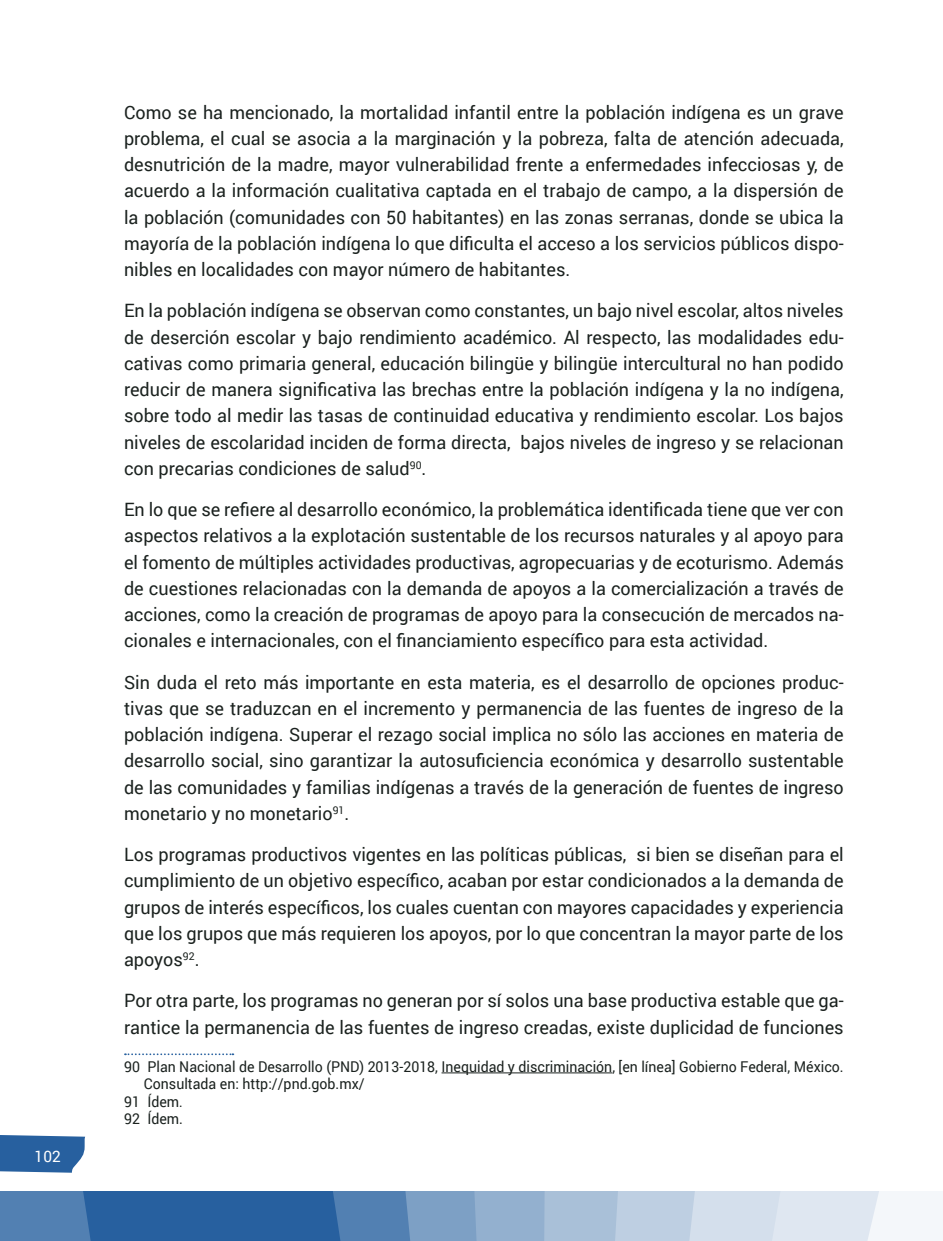
<style>
.page{position:relative;width:943px;height:1241px;background:#fff}
.page>*{position:absolute;margin:0;border:0;box-sizing:border-box;transform-origin:0 0}
.t1{font:18.38px/26.2px "Roboto";color:#1b221f;text-align:justify}
.t2{font:15.75px "Roboto";color:#fff}
.t3{font:14.88px "Roboto";color:#1b221f;scale:.95 1}
.s1{font-size:14px}
</style>
<div class="page">
<svg style="left:0;top:1191px;width:943px;height:49px;background:#83a4c8"></svg>
<svg style="left:0;top:1135px;width:85px;height:37px;background:#366ba6"></svg>
<svg style="left:125px;top:1053px;width:108px;height:1px"></svg>
<hr style="left:441px;top:1072px;width:171px;height:1px;background:#1b221f">
<p class="t2" style="left:35px;top:1144px;width:28px">102</p>
<p class="t1" style="left:124px;top:98px;width:721px">Como se ha mencionado, la mortalidad infantil entre la población indígena es un grave problema, el cual se asocia a la marginación y la pobreza, falta de atención adecuada, desnutrición de la madre, mayor vulnerabilidad frente a enfermedades infecciosas y, de acuerdo a la información cualitativa captada en el trabajo de campo, a la dispersión de la población (comunidades con 50 habitantes) en las zonas serranas, donde se ubica la mayoría de la población indígena lo que dificulta el acceso a los servicios públicos dispo&shy;nibles en localidades con mayor número de habitantes.</p>
<p class="t1" style="left:124px;top:297px;width:721px">En la población indígena se observan como constantes, un bajo nivel escolar, altos niveles de deserción escolar y bajo rendimiento académico. Al respecto, las modalidades edu&shy;cativas como primaria general, educación bilingüe y bilingüe intercultural no han podido reducir de manera significativa las brechas entre la población indígena y la no indígena, sobre todo al medir las tasas de continuidad educativa y rendimiento escolar. Los bajos niveles de escolaridad inciden de forma directa, bajos niveles de ingreso y se relacionan con precarias condiciones de salud<sup>90</sup>.</p>
<p class="t1" style="left:124px;top:495px;width:721px">En lo que se refiere al desarrollo económico, la problemática identificada tiene que ver con aspectos relativos a la explotación sustentable de los recursos naturales y al apoyo para el fomento de múltiples actividades productivas, agropecuarias y de ecoturismo. Además de cuestiones relacionadas con la demanda de apoyos a la comercialización a través de acciones, como la creación de programas de apoyo para la consecución de mercados na&shy;cionales e internacionales, con el financiamiento específico para esta actividad.</p>
<p class="t1" style="left:124px;top:668px;width:721px">Sin duda el reto más importante en esta materia, es el desarrollo de opciones produc&shy;tivas que se traduzcan en el incremento y permanencia de las fuentes de ingreso de la población indígena. Superar el rezago social implica no sólo las acciones en materia de desarrollo social, sino garantizar la autosuficiencia económica y desarrollo sustentable de las comunidades y familias indígenas a través de la generación de fuentes de ingreso monetario y no monetario<sup>91</sup>.</p>
<p class="t1" style="left:124px;top:840px;width:721px">Los programas productivos vigentes en las políticas públicas, si bien se diseñan para el cumplimiento de un objetivo específico, acaban por estar condicionados a la demanda de grupos de interés específicos, los cuales cuentan con mayores capacidades y experiencia que los grupos que más requieren los apoyos, por lo que concentran la mayor parte de los apoyos<sup>92</sup>.</p>
<p class="t1" style="left:124px;top:986px;width:721px">Por otra parte, los programas no generan por sí solos una base productiva estable que ga&shy;rantice la permanencia de las fuentes de ingreso creadas, existe duplicidad de funciones</p>
<p class="t3" style="left:124px;top:1055px;width:759px">90 Plan Nacional de Desarrollo (PND) 2013-2018, Inequidad y discriminación, [en línea] Gobierno Federal, México.</p>
<p class="t3" style="left:144px;top:1073px;width:234px">Consultada en: http://pnd.gob.mx/</p>
<p class="t3" style="left:124px;top:1090px;width:63px">91 Ídem<span class="s1">.</span></p>
<p class="t3" style="left:124px;top:1108px;width:64px">92 Ídem.</p>
</div>
